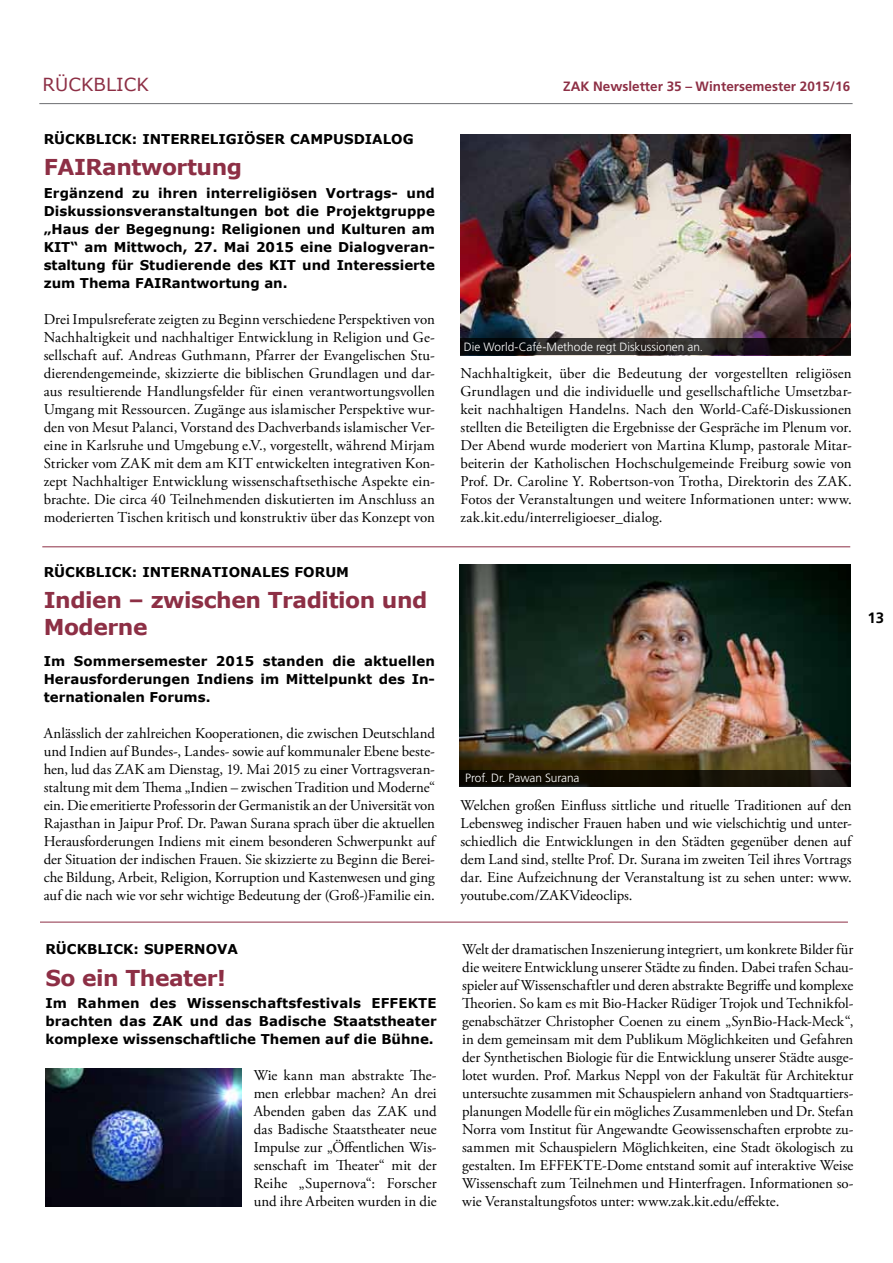
<style>
.page{position:relative;width:893px;height:1263px;background:#fff}
.page>*{position:absolute;margin:0;border:0;box-sizing:border-box;transform-origin:0 0}
.t1{font:700 21.9px/27px "Verdana";letter-spacing:-.02em;color:#8d2f45}
.t2{font:18px "Verdana";letter-spacing:.005em;color:#8d2f45}
.t3{font:15px/18px "Adobe Garamond Pro";color:#000;text-align:justify}
.t4{font:700 15px "Frutiger LT Std";color:#000}
.t5{font:700 13.5px/18px "Verdana";color:#000;text-align:justify}
.t6{font:700 13.5px "Frutiger LT Std";color:#8d2f45}
.t7{font:300 12px "Frutiger LT Std";letter-spacing:-.005em;color:#fff}
</style>
<div class="page">
<hr style="left:39px;top:103px;width:814px;height:1px;background:#6d6e71">
<img style="left:459px;top:565px;width:391px;height:205px">
<hr style="left:42px;top:546px;width:808px;height:1px;background:#8d2f45">
<img style="left:460px;top:135px;width:390px;height:204px">
<svg style="left:460px;top:339px;width:390px;height:16px;background:#1f1d1d"></svg>
<svg style="left:459px;top:770px;width:391px;height:17px;background:#141006"></svg>
<hr style="left:40px;top:922px;width:808px;height:1px;background:#8d2f45">
<img style="left:45px;top:1069px;width:196px;height:137px">
<p class="t2" style="left:43px;top:72px;width:108px">Rückblick</p>
<p class="t5" style="left:44px;top:130px;width:371px">Rückblick: Interreligiöser Campusdialog</p>
<h1 class="t1" style="left:44px;top:153px;width:30px">FAIR</h1>
<h1 class="t1" style="left:102px;top:153px;width:141px">antwortung</h1>
<p class="t5" style="left:44px;top:184px;width:393px">Ergänzend zu ihren interreligiösen Vortrags- und Diskussionsveranstaltungen bot die Projektgruppe „Haus der Begegnung: Religionen und Kulturen am KIT</p>
<p class="t5" style="left:44px;top:238px;width:393px;text-indent:27px">“ am M ittwoch, 27. Mai 2015 eine Dialogveran&shy;staltung für Studierende des KIT</p>
<p class="t5" style="left:302px;top:256px;width:134px">und Interessierte</p>
<p class="t5" style="left:44px;top:274px;width:111px">zum Thema FAIR</p>
<p class="t5" style="left:172px;top:274px;width:117px">antwortung an.</p>
<p class="t3" style="left:44px;top:311px;width:393px">Drei Impulsreferate zeigten zu Beginn verschiedene Perspektiven von Nachhaltigkeit und nachhaltiger Entwicklung in Religion und Ge&shy;sellschaft auf. Andreas Guthmann, Pfarrer der Evangelischen Stu&shy;dierendengemeinde, skizzierte die biblischen Grundlagen und dar&shy;aus resultierende Handlungsfelder für einen verantwortungsvollen Umgang mit Ressourcen. Zugänge aus islamischer Perspektive wur&shy;den von Mesut Palanci, Vorstand des Dachverbands islamischer Ver&shy;eine in Karlsruhe und Umgebung e.V., vorgestellt, während Mirjam Stricker vom ZAK mit dem am KIT entwickelten integrativen Kon&shy;zept Nachhaltiger Entwicklung wissenschaftsethische Aspekte ein&shy;brachte. Die circa 40 Teilnehmenden diskutierten im Anschluss an moderierten Tischen kritisch und konstruktiv über das Konzept von</p>
<p class="t5" style="left:44px;top:562px;width:307px">Rückblick: Internationales Forum</p>
<h1 class="t1" style="left:44px;top:586px;width:385px">Indien – zwischen Tradition und<br>Moderne</h1>
<p class="t5" style="left:44px;top:652px;width:393px">Im Sommersemester 2015 standen die aktuellen Herausforderungen Indiens im M ittelpunkt des In&shy;ternationalen Forums.</p>
<p class="t3" style="left:44px;top:725px;width:393px">Anlässlich der zahlreichen Kooperationen, die zwischen Deutschland und Indien auf Bundes-, Landes- sowie auf kommunaler Ebene beste&shy;hen, lud das ZAK am Dienstag, 19. Mai 2015 zu einer Vortragsveran&shy;staltung mit dem Thema „Indien – zwischen Tradition und Moderne“ ein. Die emeritierte Professorin der Germanistik an der Universität von Rajasthan in Jaipur Prof. Dr. Pawan Surana sprach über die aktuellen Herausforderungen Indiens mit einem besonderen Schwerpunkt auf der Situation der indischen Frauen. Sie skizzierte zu Beginn die Berei&shy;che Bildung, Arbeit, Religion, Korruption und Kastenwesen und ging auf die nach wie vor sehr wichtige Bedeutung der (Groß-)Familie ein.</p>
<p class="t5" style="left:45px;top:940px;width:194px">Rückblick: supernova</p>
<h1 class="t1" style="left:45px;top:964px;width:182px">So ein Theater!</h1>
<p class="t5" style="left:45px;top:994px;width:364px">Im Rahmen des Wissenschaftsfestivals E FFEKTE brachten das ZAK</p>
<p class="t5" style="left:45px;top:1012px;width:393px;text-align:right">und das Badische Staatstheater<br>komplexe wissenschaftliche Themen auf die Bühne.</p>
<p class="t3" style="left:254px;top:1067px;width:184px">Wie kann man abstrakte The&shy;men erlebbar machen? An drei Abenden gaben das ZAK und das Badische Staatstheater neue Impulse zur „Öffentlichen Wis&shy;senschaft im Theater“ mit der Reihe „Supernova“: Forscher und ihre Arbeiten wurden in die</p>
<p class="t6" style="left:563px;top:78px;width:288px">ZAK Newsletter 35 – Wintersemester 2015/16</p>
<p class="t7" style="left:464px;top:340px;width:241px">Die World-Café-Methode regt Diskussionen an.</p>
<p class="t3" style="left:460px;top:365px;width:393px">Nachhaltigkeit, über die Bedeutung der vorgestellten religiösen Grundlagen und die individuelle und gesellschaftliche Umsetzbar&shy;keit nachhaltigen Handelns. Nach den World-Café-Diskussionen stellten die Beteiligten die Ergebnisse der Gespräche im Plenum vor.<br>Der Abend wurde moderiert von Martina Klump, pastorale Mitar&shy;beiterin der Katholischen Hochschulgemeinde Freiburg sowie von Prof. Dr. Caroline Y. Robertson-von Trotha, Direktorin des ZAK.<br>Fotos der Veranstaltungen und weitere Informationen unter: www. zak.kit.edu/interreligioeser_dialog.</p>
<p class="t4" style="left:867px;top:609px;width:18px">13</p>
<p class="t7" style="left:465px;top:771px;width:116px">Prof. Dr. Pawan Surana</p>
<p class="t3" style="left:460px;top:797px;width:393px">Welchen großen Einfluss sittliche und rituelle Traditionen auf den Lebensweg indischer Frauen haben und wie vielschichtig und unter&shy;schiedlich die Entwicklungen in den Städten gegenüber denen auf dem Land sind, stellte Prof. Dr. Surana im zweiten Teil ihres Vortrags dar. Eine Aufzeichnung der Veranstaltung ist zu sehen unter: www. youtube.com/ZAKVideoclips.</p>
<p class="t3" style="left:462px;top:941px;width:393px">Welt der dramatischen Inszenierung integriert, um konkrete Bilder für die weitere Entwicklung unserer Städte zu finden. Dabei trafen Schau&shy;spieler auf Wissenschaftler und deren abstrakte Begriffe und komplexe Theorien. So kam es mit Bio-Hacker Rüdiger Trojok und Technikfol&shy;genabschätzer Christopher Coenen zu einem „SynBio-Hack-Meck“, in dem gemeinsam mit dem Publikum Möglichkeiten und Gefahren der Synthetischen Biologie für die Entwicklung unserer Städte ausge&shy;lotet wurden. Prof. Markus Neppl von der Fakultät für Architektur untersuchte zusammen mit Schauspielern anhand von Stadtquartiers&shy;planungen Modelle für ein mögliches Zusammenleben und Dr. Stefan Norra vom Institut für Angewandte Geowissenschaften erprobte zu&shy;sammen mit Schauspielern Möglichkeiten, eine Stadt ökologisch zu gestalten. Im EFFEKTE-Dome entstand somit auf interaktive Weise Wissenschaft zum Teilnehmen und Hinterfragen. Informationen so&shy;wie Veranstaltungsfotos unter: www.zak.kit.edu/effekte.</p>
</div>
